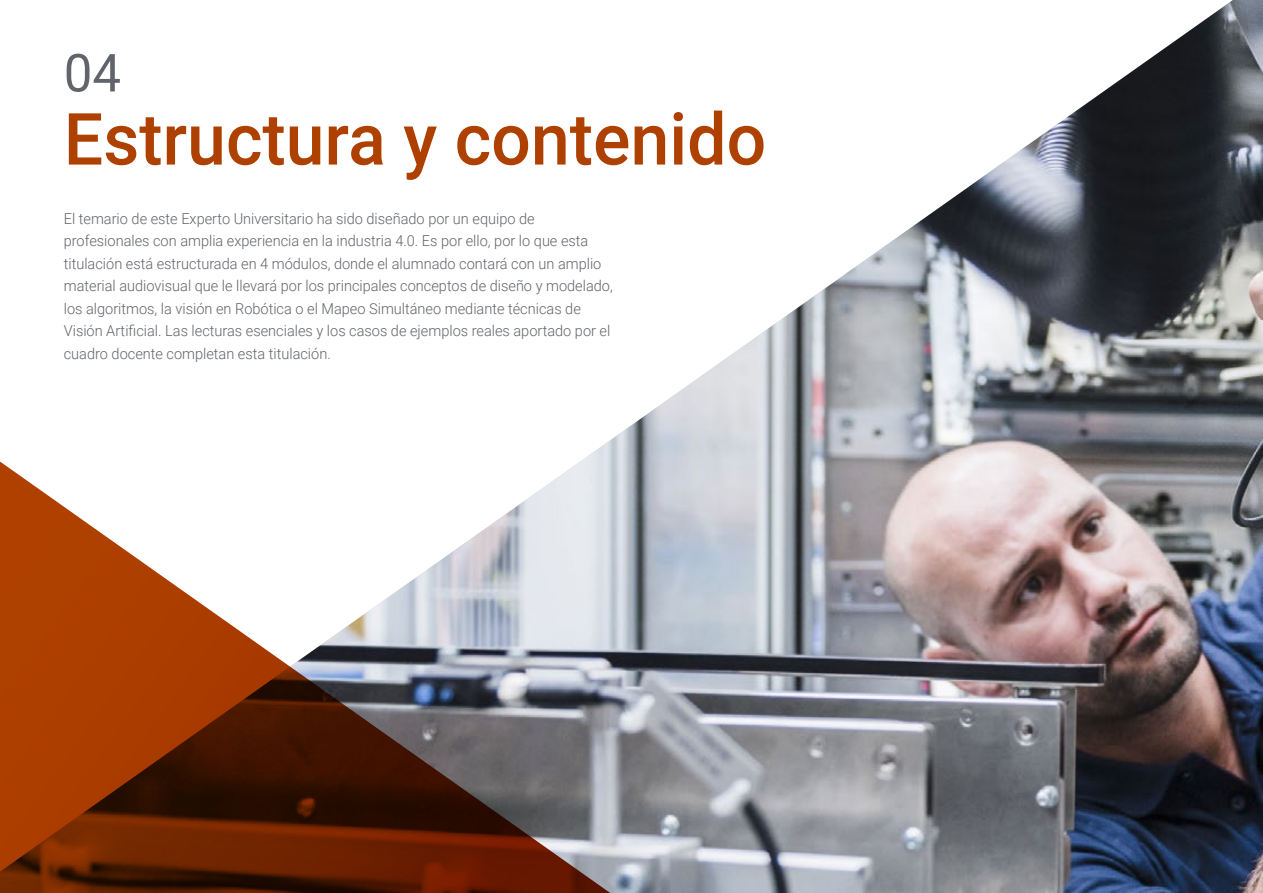
<style>
.page{position:relative;width:1263px;height:893px;background:#fff}
.page>*{position:absolute;margin:0;border:0;box-sizing:border-box;transform-origin:0 0}
.t1{font:500 72px "Roboto";color:#ae4000}
.t2{font:52.5px "Roboto";color:#61646a}
.t3{font:300 15px/22.5px "Roboto";color:#61646a}
</style>
<div class="page">
<img style="left:602px;top:0;width:661px;height:893px">
<svg style="left:0;top:446px;width:640px;height:447px"></svg>
<h2 class="t2" style="left:64px;top:36px;width:59px">04</h2>
<h1 class="t1" style="left:64px;top:89px;width:704px">Estructura y contenido</h1>
<p class="t3" style="left:64px;top:207px;width:551px">El temario de este Experto Universitario ha sido diseñado por un equipo de profesionales con amplia experiencia en la industria 4.0. Es por ello, por lo que esta titulación está estructurada en 4 módulos, donde el alumnado contará con un amplio material audiovisual que le llevará por los principales conceptos de diseño y modelado, los algoritmos, la visión en Robótica o el Mapeo Simultáneo mediante técnicas de Visión Artificial. Las lecturas esenciales y los casos de ejemplos reales aportado por el cuadro docente completan esta titulación.</p>
</div>
